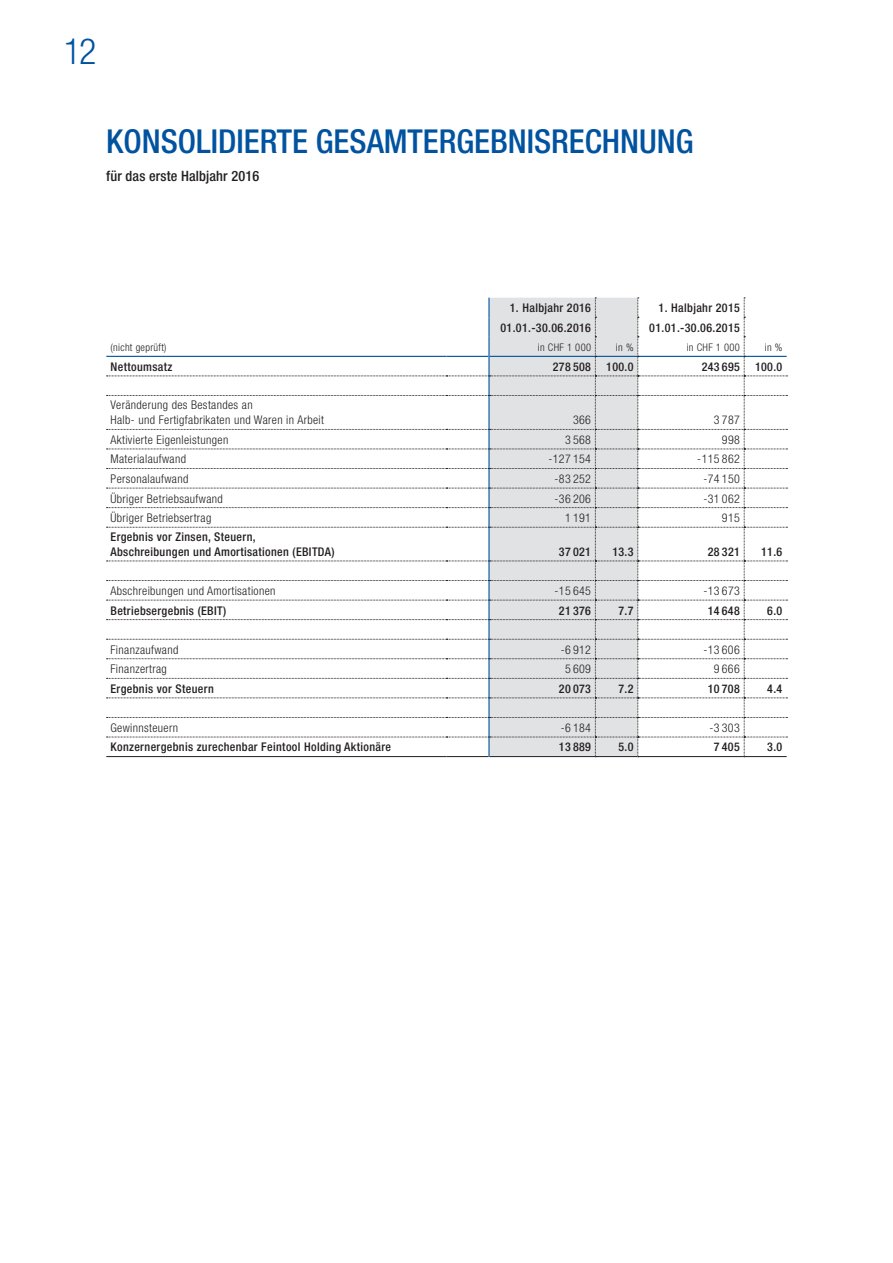
<style>
.page{position:relative;width:893px;height:1263px;background:#fff}
.page>*{position:absolute;margin:0;border:0;box-sizing:border-box;transform-origin:0 0}
.t1{font:300 condensed 36px "Helvetica Neue";color:#0153a0}
.t2{font:500 condensed 33px "Helvetica Neue";color:#0153a0}
.t3{font:500 condensed 14.25px "Helvetica Neue";letter-spacing:.01em;color:#231f20}
.t4{font:300 condensed 12px/15px "Helvetica Neue";letter-spacing:.03em;color:#231f20}
.t5{font:500 condensed 12px/15px "Helvetica Neue";letter-spacing:.03em;color:#231f20}
.t6{font:300 condensed 10.5px "Helvetica Neue";letter-spacing:.03em;color:#231f20}
</style>
<div class="page">
<hr style="left:106px;top:356px;width:340px;height:1px;background:#0153a0">
<svg style="left:107px;top:298px;width:680px;height:459px"></svg>
<hr style="left:106px;top:756px;width:340px;height:1px;background:#231f20">
<hr style="left:446px;top:756px;width:42px;height:1px;background:#231f20">
<hr style="left:490px;top:756px;width:105px;height:1px;background:#231f20">
<hr style="left:596px;top:756px;width:42px;height:1px;background:#231f20">
<hr style="left:638px;top:756px;width:106px;height:1px;background:#231f20">
<hr style="left:744px;top:756px;width:43px;height:1px;background:#231f20">
<h1 class="t1" style="left:64px;top:30px;width:34px">12</h1>
<h2 class="t2" style="left:106px;top:122px;width:589px">KONSOLIDIERTE GESAMTERGEBNISRECHNUNG</h2>
<p class="t3" style="left:106px;top:168px;width:154px">für das erste Halbjahr 2016</p>
<p class="t5" style="left:510px;top:300px;width:83px">1. Halbjahr 2016</p>
<p class="t5" style="left:659px;top:300px;width:83px">1. Halbjahr 2015</p>
<p class="t5" style="left:500px;top:320px;width:92px">01.01.-30.06.2016</p>
<p class="t5" style="left:649px;top:320px;width:92px">01.01.-30.06.2015</p>
<p class="t6" style="left:111px;top:341px;width:58px">(nicht geprüft)</p>
<p class="t6" style="left:538px;top:341px;width:55px">in CHF 1 000</p>
<p class="t6" style="left:616px;top:341px;width:19px">in %</p>
<p class="t6" style="left:687px;top:341px;width:55px">in CHF 1 000</p>
<p class="t6" style="left:765px;top:341px;width:19px">in %</p>
<p class="t5" style="left:111px;top:359px;width:63px">Nettoumsatz</p>
<p class="t5" style="left:553px;top:359px;width:40px">278 508</p>
<p class="t5" style="left:606px;top:359px;width:29px">100.0</p>
<p class="t5" style="left:702px;top:359px;width:40px">243 695</p>
<p class="t5" style="left:755px;top:359px;width:29px">100.0</p>
<p class="t4" style="left:111px;top:397px;width:215px">Veränderung des Bestandes an<br>Halb- und Fertigfabrikaten und Waren in Arbeit</p>
<p class="t4" style="left:573px;top:412px;width:19px">366</p>
<p class="t4" style="left:714px;top:412px;width:27px">3 787</p>
<p class="t4" style="left:111px;top:432px;width:119px">Aktivierte Eigenleistungen</p>
<p class="t4" style="left:565px;top:432px;width:27px">3 568</p>
<p class="t4" style="left:722px;top:432px;width:19px">998</p>
<p class="t4" style="left:111px;top:452px;width:77px">Materialaufwand</p>
<p class="t4" style="left:548px;top:452px;width:44px">-127 154</p>
<p class="t4" style="left:697px;top:452px;width:44px">-115 862</p>
<p class="t4" style="left:111px;top:471px;width:79px">Personalaufwand</p>
<p class="t4" style="left:555px;top:471px;width:38px">-83 252</p>
<p class="t4" style="left:703px;top:471px;width:38px">-74 150</p>
<p class="t4" style="left:111px;top:491px;width:114px">Übriger Betriebsaufwand</p>
<p class="t4" style="left:555px;top:491px;width:38px">-36 206</p>
<p class="t4" style="left:703px;top:491px;width:38px">-31 062</p>
<p class="t4" style="left:111px;top:510px;width:102px">Übriger Betriebsertrag</p>
<p class="t4" style="left:565px;top:510px;width:27px">1 191</p>
<p class="t4" style="left:722px;top:510px;width:19px">915</p>
<p class="t5" style="left:111px;top:529px;width:226px">Ergebnis vor Zinsen, Steuern,<br>Abschreibungen und Amortisationen (EBITDA)</p>
<p class="t5" style="left:559px;top:544px;width:34px">37 021</p>
<p class="t5" style="left:612px;top:544px;width:23px">13.3</p>
<p class="t5" style="left:708px;top:544px;width:34px">28 321</p>
<p class="t5" style="left:761px;top:544px;width:23px">11.6</p>
<p class="t4" style="left:111px;top:583px;width:167px">Abschreibungen und Amortisationen</p>
<p class="t4" style="left:555px;top:583px;width:38px">-15 645</p>
<p class="t4" style="left:703px;top:583px;width:38px">-13 673</p>
<p class="t5" style="left:111px;top:603px;width:117px">Betriebsergebnis (EBIT)</p>
<p class="t5" style="left:559px;top:603px;width:34px">21 376</p>
<p class="t5" style="left:618px;top:603px;width:17px">7.7</p>
<p class="t5" style="left:708px;top:603px;width:34px">14 648</p>
<p class="t5" style="left:767px;top:603px;width:17px">6.0</p>
<p class="t4" style="left:111px;top:642px;width:69px">Finanzaufwand</p>
<p class="t4" style="left:561px;top:642px;width:32px">-6 912</p>
<p class="t4" style="left:703px;top:642px;width:38px">-13 606</p>
<p class="t4" style="left:111px;top:661px;width:58px">Finanzertrag</p>
<p class="t4" style="left:565px;top:661px;width:27px">5 609</p>
<p class="t4" style="left:714px;top:661px;width:27px">9 666</p>
<p class="t5" style="left:111px;top:681px;width:105px">Ergebnis vor Steuern</p>
<p class="t5" style="left:559px;top:681px;width:34px">20 073</p>
<p class="t5" style="left:618px;top:681px;width:17px">7.2</p>
<p class="t5" style="left:708px;top:681px;width:34px">10 708</p>
<p class="t5" style="left:767px;top:681px;width:17px">4.4</p>
<p class="t4" style="left:111px;top:720px;width:69px">Gewinnsteuern</p>
<p class="t4" style="left:561px;top:720px;width:32px">-6 184</p>
<p class="t4" style="left:709px;top:720px;width:32px">-3 303</p>
<p class="t5" style="left:111px;top:739px;width:282px">Konzernergebnis zurechenbar Feintool Holding Aktionäre</p>
<p class="t5" style="left:559px;top:739px;width:34px">13 889</p>
<p class="t5" style="left:618px;top:739px;width:17px">5.0</p>
<p class="t5" style="left:714px;top:739px;width:27px">7 405</p>
<p class="t5" style="left:767px;top:739px;width:17px">3.0</p>
</div>
